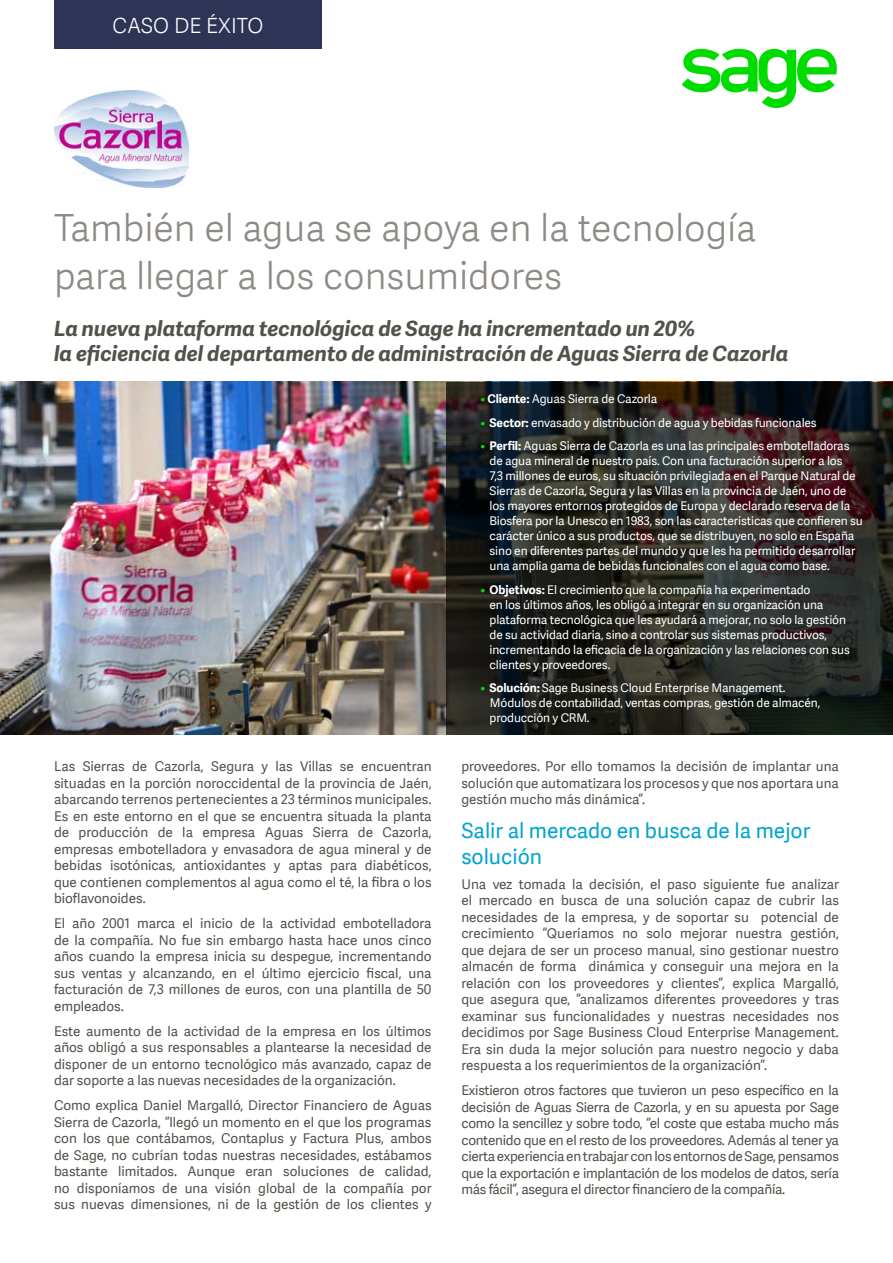
<style>
.page{position:relative;width:893px;height:1263px;background:#fff}
.page>*{position:absolute;margin:0;border:0;box-sizing:border-box;transform-origin:0 0}
.t1{font:37.5px/48px "Adelle Sans SAGE Lt";color:#8e8a86}
.t2{font:italic 700 21px/25.2px "Adelle Sans SAGE";color:#51534a}
.t3{font:21px/25.5px "Adelle Sans SAGE";color:#00a4cf}
.t4{font:21px "Adelle Sans SAGE Lt";color:#fff}
.t5{font:13.5px/16.5px "Adelle Sans SAGE";color:#51534a;text-align:justify}
.t6{font:12px/15px "Adelle Sans SAGE";letter-spacing:-.01em;color:#fff}
.s1{font-weight:700;color:#00db00}
.s2{font-weight:700}
</style>
<div class="page">
<div style="left:54px;top:0;width:268px;height:49px;background:#2e3456"></div>
<img style="left:0;top:382px;width:446px;height:353px">
<svg style="left:446px;top:382px;width:447px;height:353px;background:#272624"></svg>
<img style="left:54px;top:90px;width:135px;height:97px">
<svg style="left:682px;top:49px;width:155px;height:59px"></svg>
<h2 class="t4" style="left:113px;top:10px;width:152px">CASO DE ÉXITO</h2>
<h1 class="t1" style="left:54px;top:202px;width:704px">También el agua se apoya en la tecnología para llegar a los consumidores</h1>
<h2 class="t2" style="left:54px;top:315px;width:736px">La nueva plataforma tecnológica de Sage ha incrementado un 20%<br>la eficiencia del departamento de administración de Aguas Sierra de Cazorla</h2>
<p class="t5" style="left:54px;top:758px;width:379px">Las Sierras de Cazorla, Segura y las Villas se encuentran situadas en la porción noroccidental de la provincia de Jaén, abarcando terrenos pertenecientes a 23 términos municipales.<br>Es en este entorno en el que se encuentra situada la planta de producción de la empresa Aguas Sierra de Cazorla, empresas embotelladora y envasadora de agua mineral y de bebidas isotónicas, antioxidantes y aptas para diabéticos, que contienen complementos al agua como el té, la fibra o los bioflavonoides.</p>
<p class="t5" style="left:54px;top:915px;width:379px">El año 2001 marca el inicio de la actividad embotelladora de la compañía. No fue sin embargo hasta hace unos cinco años cuando la empresa inicia su despegue, incrementando sus ventas y alcanzando, en el último ejercicio fiscal, una facturación de 7,3 millones de euros, con una plantilla de 50 empleados.</p>
<p class="t5" style="left:54px;top:1022px;width:379px">Este aumento de la actividad de la empresa en los últimos años obligó a sus responsables a plantearse la necesidad de disponer de un entorno tecnológico más avanzado, capaz de dar soporte a las nuevas necesidades de la organización.</p>
<p class="t5" style="left:54px;top:1097px;width:379px">Como explica Daniel Margalló, Director Financiero de Aguas Sierra de Cazorla, “llegó un momento en el que los programas con los que contábamos, Contaplus y Factura Plus, ambos de Sage, no cubrían todas nuestras necesidades, estábamos bastante limitados. Aunque eran soluciones de calidad, no disponíamos de una visión global de la compañía por sus nuevas dimensiones, ni de la gestión de los clientes y</p>
<p class="t6" style="left:480px;top:391px;width:179px"><span class="s1">•</span> <span class="s2">Cliente:</span> Aguas Sierra de Cazorla</p>
<p class="t6" style="left:480px;top:415px;width:338px"><span class="s1">•</span> <span class="s2">Sector:</span> envasado y distribución de agua y bebidas funcionales</p>
<p class="t6" style="left:490px;top:438px;width:375px;text-indent:-9px"><span class="s1">•</span> <span class="s2">Perfil:</span> Aguas Sierra de Cazorla es una las principales embotelladoras de agua mineral de nuestro país. Con una facturación superior a los<br>7,3 millones de euros, su situación privilegiada en el Parque Natural de Sierras de Cazorla, Segura y las Villas en la provincia de Jaén, uno de los mayores entornos protegidos de Europa y declarado reserva de la Biosfera por la Unesco en 1983, son las características que confieren su carácter único a sus productos, que se distribuyen, no solo en España sino en diferentes partes del mundo y que les ha permitido desarrollar una amplia gama de bebidas funcionales con el agua como base.</p>
<p class="t6" style="left:490px;top:582px;width:362px;text-indent:-9px"><span class="s1">•</span> <span class="s2">Objetivos:</span> El crecimiento que la compañía ha experimentado<br>en los últimos años, les obligó a integrar en su organización una plataforma tecnológica que les ayudará a mejorar, no solo la gestión de su actividad diaria, sino a controlar sus sistemas productivos, incrementando la eficacia de la organización y las relaciones con sus clientes y proveedores.</p>
<p class="t6" style="left:490px;top:680px;width:332px;text-indent:-9px"><span class="s1">•</span> <span class="s2">Solución:</span> Sage Business Cloud Enterprise Management.<br>Módulos de contabilidad, ventas compras, gestión de almacén, producción y CRM.</p>
<p class="t5" style="left:461px;top:758px;width:379px">proveedores. Por ello tomamos la decisión de implantar una solución que automatizara los procesos y que nos aportara una gestión mucho más dinámica”.</p>
<h2 class="t3" style="left:461px;top:817px;width:350px">Salir al mercado en busca de la mejor solución</h2>
<p class="t5" style="left:461px;top:875px;width:379px">Una vez tomada la decisión, el paso siguiente fue analizar el mercado en busca de una solución capaz de cubrir las necesidades de la empresa, y de soportar su potencial de crecimiento “Queríamos no solo mejorar nuestra gestión, que dejara de ser un proceso manual, sino gestionar nuestro almacén de forma dinámica y conseguir una mejora en la relación con los proveedores y clientes”, explica Margalló, que asegura que, “analizamos diferentes proveedores y tras examinar sus funcionalidades y nuestras necesidades nos decidimos por Sage Business Cloud Enterprise Management.<br>Era sin duda la mejor solución para nuestro negocio y daba respuesta a los requerimientos de la organización”.</p>
<p class="t5" style="left:461px;top:1082px;width:379px">Existieron otros factores que tuvieron un peso específico en la decisión de Aguas Sierra de Cazorla, y en su apuesta por Sage como la sencillez y sobre todo, “el coste que estaba mucho más contenido que en el resto de los proveedores. Además al tener ya cierta experiencia en trabajar con los entornos de Sage, pensamos que la exportación e implantación de los modelos de datos, sería más fácil”, asegura el director financiero de la compañía.</p>
</div>
